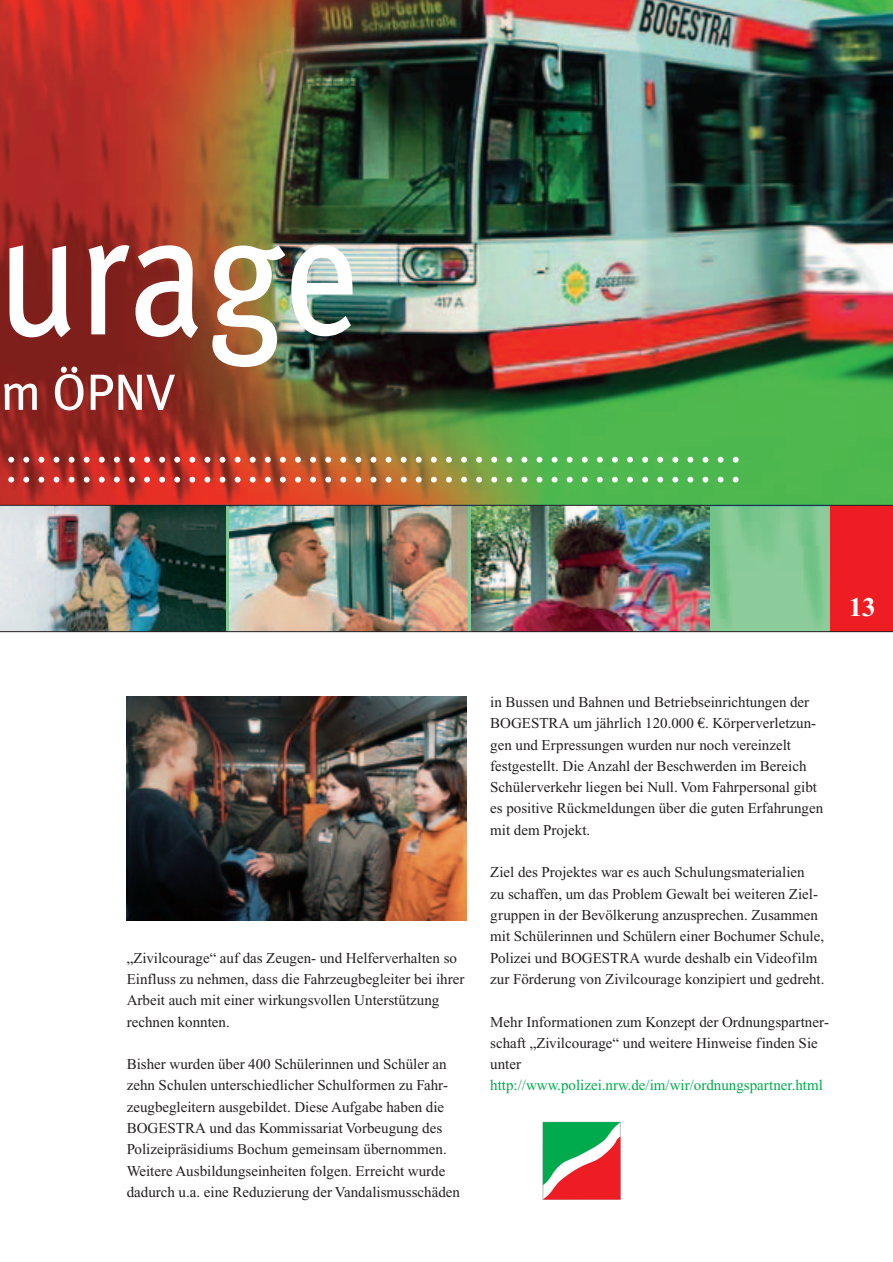
<style>
.page{position:relative;width:893px;height:1262px;background:#fff}
.page>*{position:absolute;margin:0;border:0;box-sizing:border-box;transform-origin:0 0}
.t1{font:172.5px "Meta";letter-spacing:-.005em;color:#fff;scale:.87 1}
.t2{font:54.3px "Times New Roman";color:#fff}
.t3{font:51px "Meta";color:#fff}
.t4{font:700 27px "Times New Roman";color:#fff}
.t5{font:15px/21.3px "Times New Roman";color:#231f20}
.t6{font:15px "Times New Roman";color:#00ab4d}
.s1{font-family:"Euro Serif"}
</style>
<div class="page">
<img style="left:1px;top:0;width:891px;height:505px">
<svg style="left:225px;top:506px;width:605px;height:125px;background:#82c692"></svg>
<div style="left:830px;top:505px;width:62px;height:126px;background:#ee1d23"></div>
<img style="left:471px;top:506px;width:238px;height:125px">
<img style="left:229px;top:506px;width:238px;height:125px">
<img style="left:1px;top:506px;width:224px;height:125px">
<img style="left:127px;top:696px;width:339px;height:224px">
<svg style="left:542px;top:1122px;width:78px;height:77px"></svg>
<hr style="left:1px;top:505px;width:891px;height:1px;background:#231f20">
<hr style="left:1px;top:631px;width:891px;height:1px;background:#231f20">
<h1 class="t1" style="left:-3px;top:207px;width:417px">urage</h1>
<h3 class="t3" style="left:1px;top:372px;width:176px">m ÖPNV</h3>
<h2 class="t2" style="left:4px;top:444px;width:741px">:::::::::::::::::::::::::::::::::::::::::::::::::</h2>
<h3 class="t4" style="left:848px;top:598px;width:28px">13</h3>
<p class="t5" style="left:127px;top:948px;width:339px">„Zivilcourage“ auf das Zeugen- und Helferverhalten so Einfluss zu nehmen, dass die Fahrzeugbegleiter bei ihrer Arbeit auch mit einer wirkungsvollen Unterstützung rechnen konnten.</p>
<p class="t5" style="left:127px;top:1054px;width:335px">Bisher wurden über 400 Schülerinnen und Schüler an zehn Schulen unterschiedlicher Schulformen zu Fahr&shy;zeugbegleitern ausgebildet. Diese Aufgabe haben die BOGESTRA und das Kommissariat Vorbeugung des Polizeipräsidiums Bochum gemeinsam übernommen.<br>Weitere Ausbildungseinheiten folgen. Erreicht wurde dadurch u.a. eine Reduzierung der Vandalismusschäden</p>
<p class="t5" style="left:490px;top:692px;width:334px">in Bussen und Bahnen und Betriebseinrichtungen der BOGESTRA um jährlich 120.000 <span class="s1">€</span>. Körperverletzun&shy;gen und Erpressungen wurden nur noch vereinzelt festgestellt. Die Anzahl der Beschwerden im Bereich Schülerverkehr liegen bei Null. Vom Fahrpersonal gibt es positive Rückmeldungen über die guten Erfahrungen mit dem Projekt.</p>
<p class="t5" style="left:490px;top:863px;width:335px">Ziel des Projektes war es auch Schulungsmaterialien<br>zu schaffen, um das Problem Gewalt bei weiteren Ziel&shy;gruppen in der Bevölkerung anzusprechen. Zusammen mit Schülerinnen und Schülern einer Bochumer Schule, Polizei und BOGESTRA wurde deshalb ein Videofilm zur Förderung von Zivilcourage konzipiert und gedreht.</p>
<p class="t5" style="left:490px;top:1012px;width:340px">Mehr Informationen zum Konzept der Ordnungspartner&shy;schaft „Zivilcourage“ und weitere Hinweise finden Sie unter</p>
<p class="t6" style="left:490px;top:1080px;width:334px">http://www.polizei.nrw.de/im/wir/ordnungspartner.html</p>
</div>
